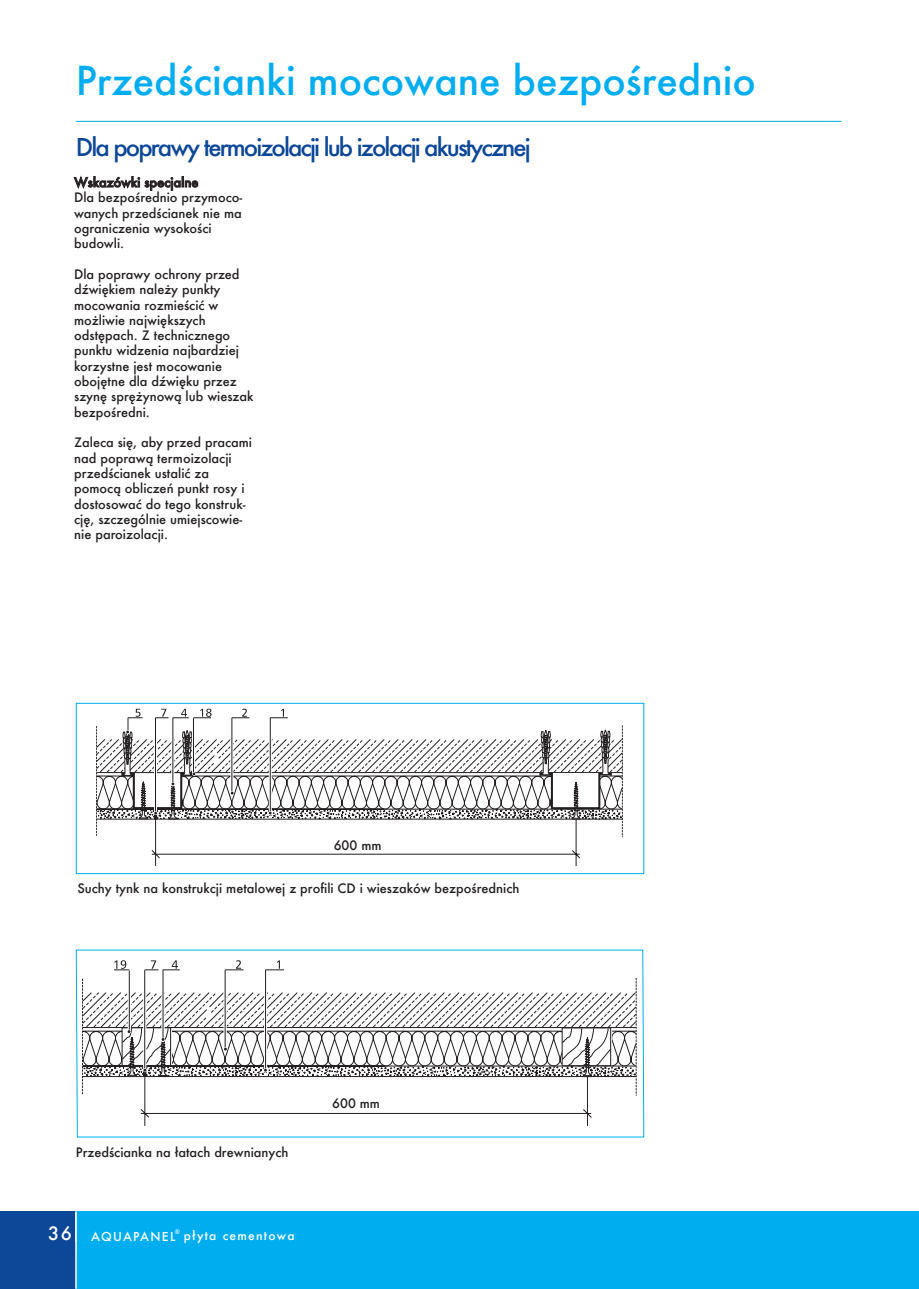
<style>
.page{position:relative;width:919px;height:1289px;background:#fff}
.page>*{position:absolute;margin:0;border:0;box-sizing:border-box;transform-origin:0 0}
.t1{font:500 39px "Futura";color:#00adef}
.t2{font:500 24px "Futura";letter-spacing:-.08em;color:#0c4798}
.t3{font:500 18px "Futura";color:#fff}
.t4{font:500 12.75px/15.3px "Futura";color:#231f20}
.t5{font:500 12px "Futura";letter-spacing:.1em;color:#fff}
.t6{font:500 6px "Futura";color:#fff}
</style>
<div class="page">
<svg style="left:75px;top:949px;width:569px;height:188px"></svg>
<svg style="left:96px;top:708px;width:527px;height:158px"></svg>
<div style="left:76px;top:703px;width:568px;height:171px;border:1px solid #00adef"></div>
<hr style="left:76px;top:121px;width:765px;height:1px;background:#00adef">
<div style="left:12px;top:1211px;width:893px;height:64px;background:#00adef"></div>
<div style="left:12px;top:1211px;width:64px;height:64px;background:#0c4798"></div>
<svg style="left:74px;top:176px;width:124px;height:15px"></svg>
<div style="left:876px;top:1211px;width:42px;height:77px;background:#00adef"></div>
<div style="left:76px;top:1252px;width:810px;height:36px;background:#00adef"></div>
<div style="left:0;top:1211px;width:20px;height:77px;background:#0c4798"></div>
<div style="left:9px;top:1242px;width:67px;height:46px;background:#0c4798"></div>
<hr style="left:75px;top:1211px;width:2px;height:77px;background:#fff">
<h1 class="t1" style="left:76px;top:54px;width:681px">Przedścianki mocowane bezpośrednio</h1>
<h2 class="t2" style="left:76px;top:131px;width:456px">Dla poprawy termoizolacji lub izolacji akustycznej</h2>
<p class="t4" style="left:74px;top:174px;width:169px">Wskazówki specjalne<br>Dla bezpośrednio przymoco&shy;wanych przedścianek nie ma ograniczenia wysokości budowli.</p>
<p class="t4" style="left:74px;top:266px;width:181px">Dla poprawy ochrony przed dźwiękiem należy punkty mocowania rozmieścić w możliwie największych odstępach. Z technicznego punktu widzenia najbardziej korzystne jest mocowanie obojętne dla dźwięku przez szynę sprężynową lub wieszak bezpośredni.</p>
<p class="t4" style="left:74px;top:435px;width:179px">Zaleca się, aby przed pracami nad poprawą termoizolacji przedścianek ustalić za pomocą obliczeń punkt rosy i dostosować do tego konstruk&shy;cję, szczególnie umiejscowie&shy;nie paroizolacji.</p>
<p class="t4" style="left:334px;top:837px;width:49px">600 mm</p>
<p class="t4" style="left:77px;top:880px;width:443px">Suchy tynk na konstrukcji metalowej z profili CD i wieszaków bezpośrednich</p>
<p class="t4" style="left:76px;top:1144px;width:214px">Przedścianka na łatach drewnianych</p>
<h3 class="t3" style="left:48px;top:1221px;width:25px">36</h3>
<p class="t5" style="left:91px;top:1227px;width:86px">AQUAPANEL</p>
<p class="t6" style="left:175px;top:1227px;width:7px">®</p>
<p class="t5" style="left:184px;top:1227px;width:112px">płyta cementowa</p>
<p class="t4" style="left:332px;top:1095px;width:49px">600 mm</p>
</div>
